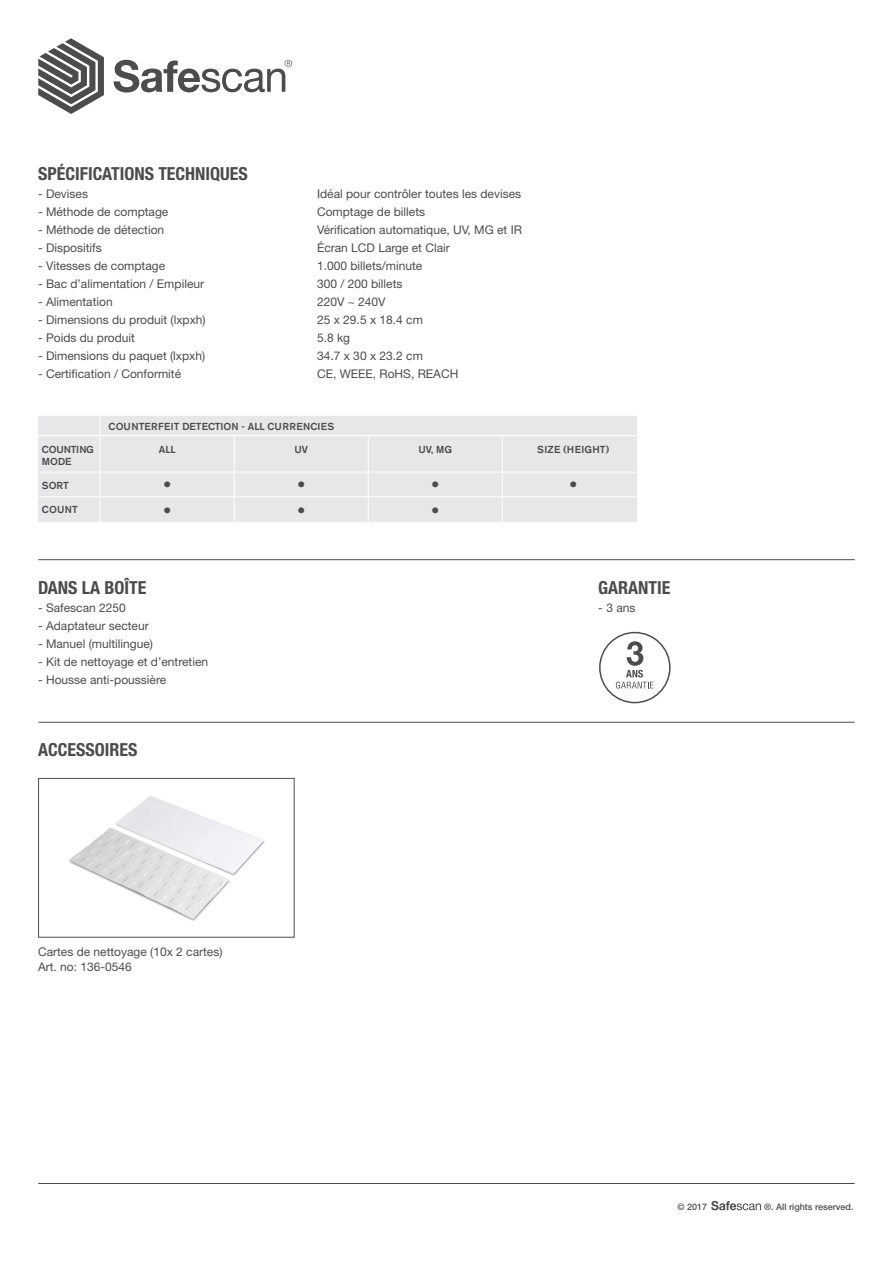
<style>
.page{position:relative;width:893px;height:1263px;background:#fff}
.page>*{position:absolute;margin:0;border:0;box-sizing:border-box;transform-origin:0 0}
.t1{font:700 18.9px "Akzidenz Grotesk BE";color:#4b4c4d}
.t2{font:700 condensed 18px "Helvetica Neue LT Std";color:#4b4c4d}
.t3{font:12px "Helvetica Neue LT Std";color:#4b4c4d}
.t4{font:500 10.05px "Akzidenz Grotesk BE";color:#4b4c4d}
.t5{font:500 10.05px "Akzidenz Grotesk BE";letter-spacing:.04em;color:#4b4c4d}
.t6{font:500 10.05px "Akzidenz Grotesk BE";letter-spacing:-.03em;color:#4b4c4d}
.Art_no{font:500 9px "Helvetica Neue LT Std";color:#4b4c4d}
</style>
<div class="page">
<hr style="left:38px;top:722px;width:817px;height:1px;background:#4b4c4d">
<hr style="left:38px;top:1183px;width:817px;height:1px;background:#4b4c4d">
<hr style="left:38px;top:559px;width:817px;height:1px;background:#4b4c4d">
<svg style="left:38px;top:38px;width:66px;height:76px"></svg>
<svg style="left:114px;top:60px;width:178px;height:33px"></svg>
<svg style="left:711px;top:1201px;width:50px;height:9px"></svg>
<img style="left:69px;top:796px;width:196px;height:125px">
<div style="left:38px;top:778px;width:256px;height:159px;border:1px solid #4b4c4d"></div>
<div style="left:599px;top:632px;width:72px;height:71px;border:2px solid #4b4c4d;border-radius:50%"></div>
<svg style="left:616px;top:641px;width:37px;height:48px"></svg>
<div style="left:38px;top:415px;width:598px;height:107px;background:#e6e7e9"></div>
<hr style="left:33px;top:415px;width:607px;height:1px;background:#fff">
<hr style="left:33px;top:472px;width:607px;height:1px;background:#fff">
<hr style="left:33px;top:496px;width:607px;height:1px;background:#fff">
<hr style="left:33px;top:435px;width:607px;height:1px;background:#fff">
<hr style="left:100px;top:415px;width:1px;height:107px;background:#fff">
<hr style="left:234px;top:435px;width:1px;height:87px;background:#fff">
<hr style="left:368px;top:435px;width:1px;height:87px;background:#fff">
<hr style="left:502px;top:435px;width:1px;height:87px;background:#fff">
<p class="t2" style="left:38px;top:163px;width:211px">SPÉCIFICATIONS TECHNIQUES</p>
<p class="t3" style="left:38px;top:187px;width:52px">- Devises</p>
<p class="t3" style="left:317px;top:187px;width:206px">Idéal pour contrôler toutes les devises</p>
<p class="t3" style="left:38px;top:205px;width:132px">- Méthode de comptage</p>
<p class="t3" style="left:317px;top:205px;width:110px">Comptage de billets</p>
<p class="t3" style="left:38px;top:223px;width:128px">- Méthode de détection</p>
<p class="t3" style="left:317px;top:223px;width:206px">Vérification automatique, UV, MG et IR</p>
<p class="t3" style="left:38px;top:241px;width:65px">- Dispositifs</p>
<p class="t3" style="left:317px;top:241px;width:134px">Écran LCD Large et Clair</p>
<p class="t3" style="left:38px;top:259px;width:129px">- Vitesses de comptage</p>
<p class="t3" style="left:317px;top:259px;width:107px">1.000 billets/minute</p>
<p class="t3" style="left:38px;top:277px;width:168px">- Bac d’alimentation / Empileur</p>
<p class="t3" style="left:317px;top:277px;width:87px">300 / 200 billets</p>
<p class="t3" style="left:38px;top:295px;width:76px">- Alimentation</p>
<p class="t3" style="left:317px;top:295px;width:70px">220V ~ 240V</p>
<p class="t3" style="left:38px;top:313px;width:169px">- Dimensions du produit (lxpxh)</p>
<p class="t3" style="left:317px;top:313px;width:107px">25 x 29.5 x 18.4 cm</p>
<p class="t3" style="left:38px;top:331px;width:98px">- Poids du produit</p>
<p class="t3" style="left:317px;top:331px;width:35px">5.8 kg</p>
<p class="t3" style="left:38px;top:349px;width:169px">- Dimensions du paquet (lxpxh)</p>
<p class="t3" style="left:317px;top:349px;width:107px">34.7 x 30 x 23.2 cm</p>
<p class="t3" style="left:38px;top:367px;width:145px">- Certification / Conformité</p>
<p class="t3" style="left:317px;top:367px;width:143px">CE, WEEE, RoHS, REACH</p>
<p class="t6" style="left:42px;top:443px;width:53px">COUNTING</p>
<p class="t4" style="left:42px;top:455px;width:31px">MODE</p>
<p class="t4" style="left:42px;top:479px;width:28px">SORT</p>
<p class="t4" style="left:42px;top:503px;width:37px">COUNT</p>
<p class="t4" style="left:109px;top:420px;width:227px">COUNTERFEIT DETECTION - ALL CURRENCIES</p>
<p class="t4" style="left:159px;top:443px;width:18px">ALL</p>
<p class="t1" style="left:164px;top:474px;width:8px">•</p>
<p class="t1" style="left:164px;top:500px;width:8px">•</p>
<p class="t4" style="left:294px;top:443px;width:15px">UV</p>
<p class="t1" style="left:298px;top:474px;width:8px">•</p>
<p class="t1" style="left:298px;top:500px;width:8px">•</p>
<p class="t4" style="left:418px;top:443px;width:35px">UV, MG</p>
<p class="t1" style="left:432px;top:474px;width:8px">•</p>
<p class="t1" style="left:432px;top:500px;width:8px">•</p>
<p class="t5" style="left:537px;top:443px;width:74px">SIZE (HEIGHT)</p>
<p class="t1" style="left:570px;top:474px;width:8px">•</p>
<p class="t2" style="left:38px;top:577px;width:110px">DANS LA BOÎTE</p>
<p class="t3" style="left:38px;top:601px;width:89px">- Safescan 2250</p>
<p class="t3" style="left:38px;top:619px;width:112px">- Adaptateur secteur</p>
<p class="t3" style="left:38px;top:637px;width:116px">- Manuel (multilingue)</p>
<p class="t3" style="left:38px;top:655px;width:172px">- Kit de nettoyage et d’entretien</p>
<p class="t3" style="left:38px;top:673px;width:130px">- Housse anti-poussière</p>
<p class="t2" style="left:38px;top:739px;width:101px">ACCESSOIRES</p>
<p class="t2" style="left:598px;top:577px;width:74px">GARANTIE</p>
<p class="t3" style="left:598px;top:601px;width:39px">- 3 ans</p>
<p class="t3" style="left:38px;top:945px;width:186px">Cartes de nettoyage (10x 2 cartes)</p>
<p class="t3" style="left:38px;top:960px;width:95px">Art. no: 136-0546</p>
<p class="Art_no" style="left:678px;top:1202px;width:31px">© 2017</p>
<p class="Art_no" style="left:764px;top:1202px;width:91px">®. All rights reserved.</p>
</div>
